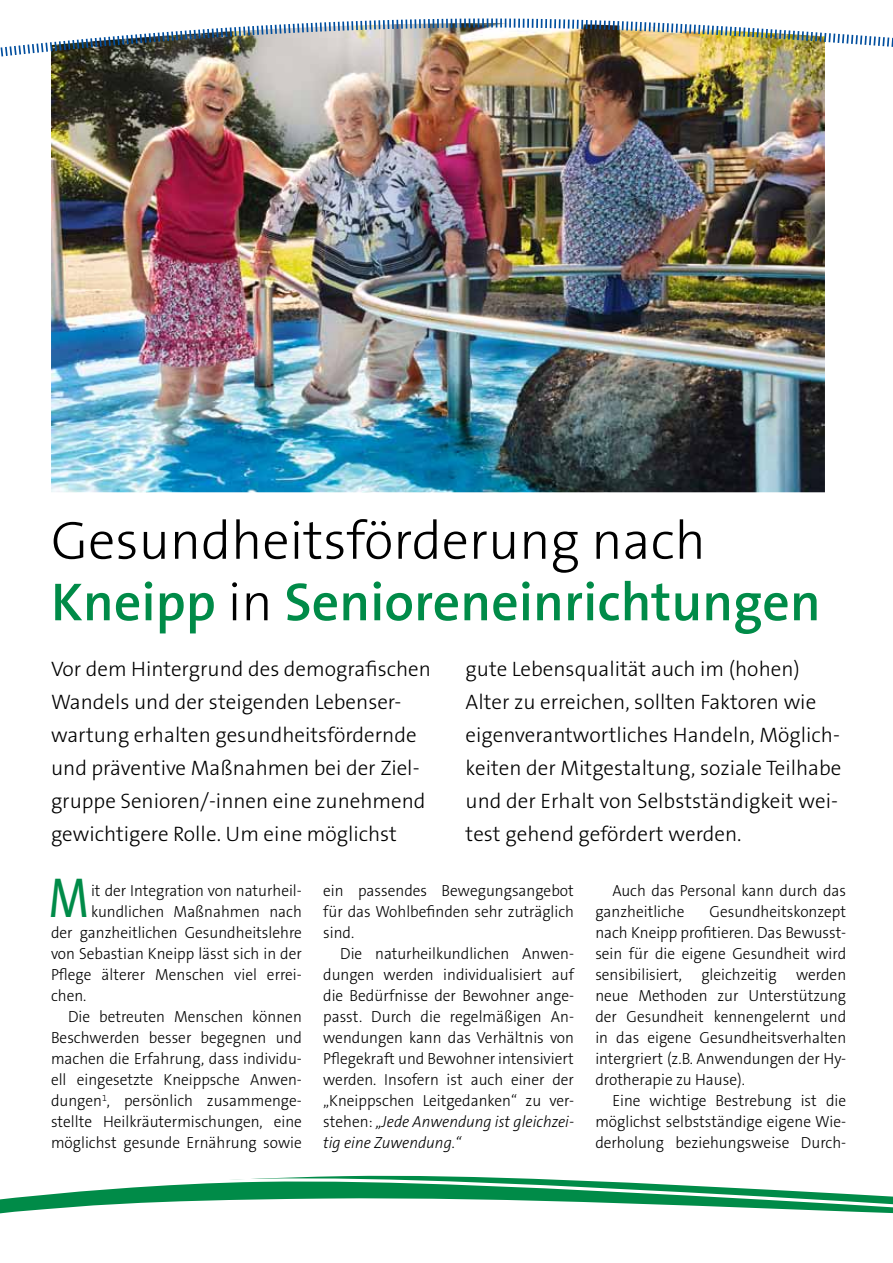
<style>
.page{position:relative;width:893px;height:1263px;background:#fff}
.page>*{position:absolute;margin:0;border:0;box-sizing:border-box;transform-origin:0 0}
.t1{font:56.7px "The Sans B5 Plain";color:#008b48;scale:.79 1}
.t2{font:600 54px "The Sans B6";color:#008b48}
.t3{font:300 54px "The Sans B3";color:#000}
.t4{font:300 21px/33px "The Sans B3";color:#000}
.t5{font:300 16.2px/21px "The Sans B3";color:#000;text-align:justify;scale:.95 1}
.s1{font-family:"The Sans B3";font-weight:300;color:#000}
.s2{font-style:italic}
</style>
<div class="page">
<img style="left:51px;top:74px;width:774px;height:418px">
<img style="left:0;top:18px;width:893px;height:56px">
<svg style="left:0;top:1175px;width:893px;height:39px"></svg>
<h2 class="t3" style="left:51px;top:511px;width:656px">Gesundheitsförderung nach</h2>
<h2 class="t2" style="left:51px;top:573px;width:771px">Kneipp <span class="s1">in</span> Senioreneinrichtungen</h2>
<p class="t4" style="left:51px;top:653px;width:381px">Vor dem Hintergrund des demografischen Wandels und der steigenden Lebenser&shy;wartung erhalten gesundheitsfördernde und präventive Maßnahmen bei der Ziel&shy;gruppe Senioren/-innen eine zunehmend gewichtigere Rolle. Um eine möglichst</p>
<p class="t4" style="left:466px;top:653px;width:377px">gute Lebensqualität auch im (hohen)<br>Alter zu erreichen, sollten Faktoren wie eigenverantwortliches Handeln, Möglich&shy;keiten der Mitgestaltung, soziale Teilhabe und der Erhalt von Selbstständigkeit wei&shy;test gehend gefördert werden.</p>
<h1 class="t1" style="left:49px;top:867px;width:52px">M</h1>
<p class="t5" style="left:91px;top:881px;width:223px">it der Integration von naturheil-</p>
<p class="t5" style="left:91px;top:902px;width:223px">kundlichen Maßnahmen nach</p>
<p class="t5" style="left:51px;top:923px;width:266px">der ganzheitlichen Gesundheitslehre</p>
<p class="t5" style="left:51px;top:943px;width:266px">von Sebastian Kneipp lässt sich in der</p>
<p class="t5" style="left:51px;top:964px;width:266px">Pflege älterer Menschen viel errei-</p>
<p class="t5" style="left:51px;top:985px;width:39px">chen.</p>
<p class="t5" style="left:68px;top:1006px;width:248px">Die betreuten Menschen können</p>
<p class="t5" style="left:51px;top:1027px;width:266px">Beschwerden besser begegnen und</p>
<p class="t5" style="left:51px;top:1048px;width:266px">machen die Erfahrung, dass individu-</p>
<p class="t5" style="left:51px;top:1069px;width:266px">ell eingesetzte Kneippsche Anwen-</p>
<p class="t5" style="left:51px;top:1091px;width:266px">dungen<sup>1</sup>, persönlich zusammenge-</p>
<p class="t5" style="left:51px;top:1112px;width:266px">stellte Heilkräutermischungen, eine</p>
<p class="t5" style="left:51px;top:1133px;width:266px">möglichst gesunde Ernährung sowie</p>
<p class="t5" style="left:323px;top:881px;width:266px">ein passendes Bewegungsangebot für das Wohlbefinden sehr zuträglich sind.</p>
<p class="t5" style="left:323px;top:943px;width:266px;text-indent:17px">Die naturheilkundlichen Anwen&shy;dungen werden individualisiert auf die Bedürfnisse der Bewohner ange&shy;passt. Durch die regelmäßigen An&shy;wendungen kann das Verhältnis von Pflegekraft und Bewohner intensiviert werden. Insofern ist auch einer der „Kneippschen Leitgedanken“ zu ver&shy;stehen: <span class="s2">„Jede Anwendung ist gleichzei&shy;tig eine Zuwendung.“</span></p>
<p class="t5" style="left:595px;top:880px;width:266px;text-indent:17px">Auch das Personal kann durch das ganzheitliche</p>
<p class="t5" style="left:595px;top:901px;width:266px;text-indent:114px">Gesundheitskonzept nach Kneipp profitieren. Das Bewusst&shy;sein für die eigene Gesundheit wird sensibilisiert, gleichzeitig werden neue Methoden zur Unterstützung der Gesundheit kennengelernt und in das eigene Gesundheitsverhalten intergriert (z.B. Anwendungen der Hy&shy;drotherapie zu Hause).</p>
<p class="t5" style="left:595px;top:1090px;width:266px;text-indent:17px">Eine wichtige Bestrebung ist die möglichst selbstständige eigene Wie&shy;derholung beziehungsweise Durch-</p>
</div>
